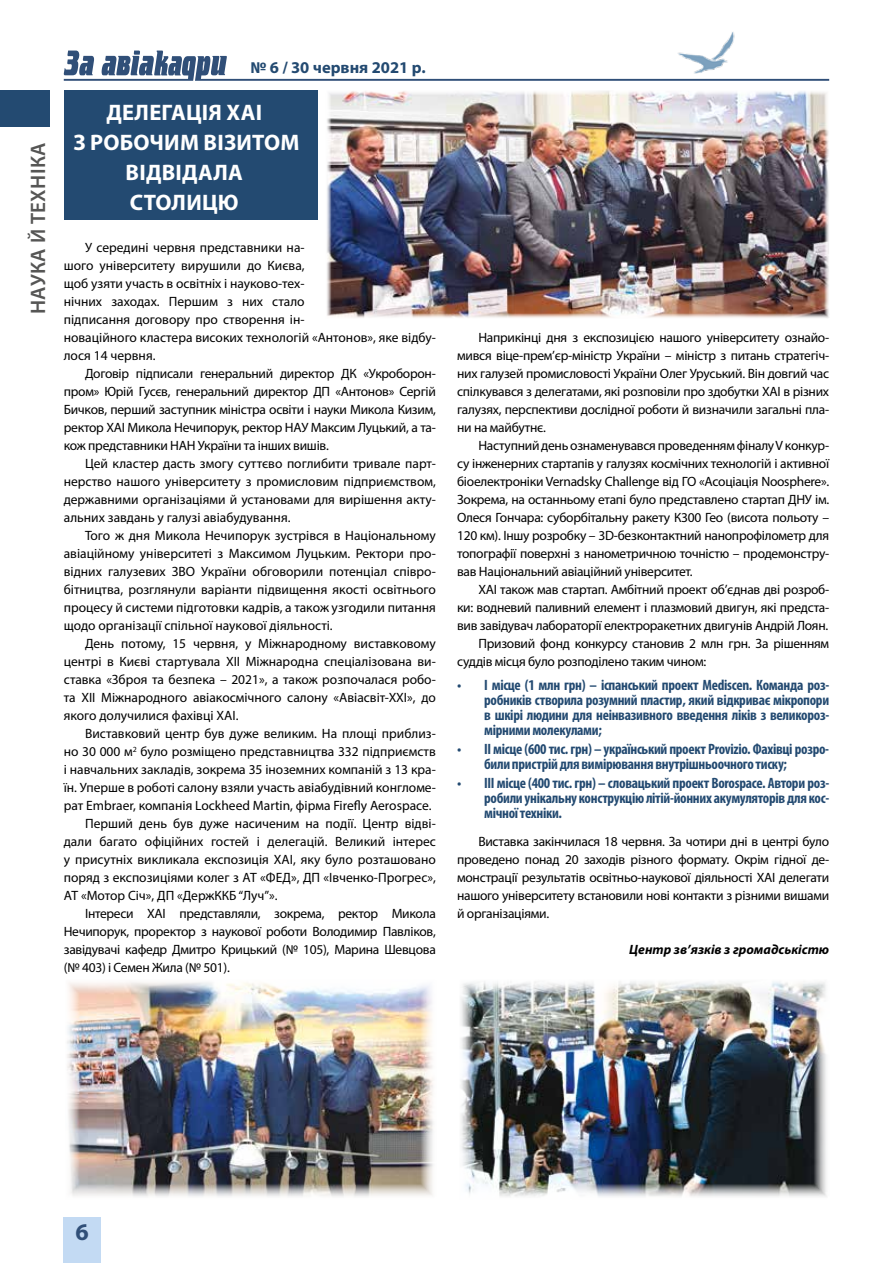
<style>
.page{position:relative;width:893px;height:1263px;background:#fff}
.page>*{position:absolute;margin:0;border:0;box-sizing:border-box;transform-origin:0 0}
.t1{font:700 24px "Myriad Pro";color:#304f78}
.t2{font:700 22.5px/30px "Myriad Pro";letter-spacing:.01em;color:#fff;text-align:center}
.t3{font:600 21px "Myriad Pro";letter-spacing:.02em;color:#565655}
.t4{font:700 16.5px "Myriad Pro";color:#234a71}
.t5{font:700 condensed 15px/15px "Myriad Pro";letter-spacing:-.02em;color:#234a71;text-align:justify}
.t6{font:13.5px/18px "Myriad Pro";letter-spacing:-.005em;color:#000;text-align:justify}
.t7{font:italic 700 13.5px "Myriad Pro";color:#000}
</style>
<div class="page">
<div style="left:63px;top:1217px;width:38px;height:46px;background:#c3daf3"></div>
<img style="left:327px;top:217px;width:502px;height:101px">
<div style="left:64px;top:90px;width:253px;height:130px;background:#234a71"></div>
<img style="left:64px;top:32px;width:765px;height:185px">
<img style="left:67px;top:982px;width:366px;height:215px">
<img style="left:461px;top:981px;width:366px;height:216px">
<div style="left:0;top:90px;width:49px;height:36px;background:#234a71"></div>
<h3 class="t3" style="left:25px;top:314px;width:173px;rotate:-90deg">НАУКА Й ТЕХНІКА</h3>
<p class="t4" style="left:251px;top:57px;width:177px">№ 6 / 30 червня 2021 р.</p>
<h2 class="t2" style="left:73px;top:97px;width:228px">ДЕЛЕГАЦІЯ ХАІ<br>З РОБОЧИМ ВІЗИТОМ<br>ВІДВІДАЛА<br>СТОЛИЦЮ</h2>
<p class="t6" style="left:64px;top:238px;width:374px;text-align:left;text-indent:21px">У середині червня представники на-<br>шого університету вирушили до Києва,<br>щоб узяти участь в освітніх і науково-тех-<br>нічних заходах. Першим з них стало<br>підписання договору про створення ін-<br>новаційного кластера високих технологій «Антонов», яке відбу&shy;лося 14 червня.</p>
<p class="t6" style="left:64px;top:364px;width:374px;text-indent:21px">Договір підписали генеральний директор ДК «Укроборон&shy;пром» Юрій Гусєв, генеральний директор ДП «Антонов» Сергій Бичков, перший заступник міністра освіти і науки Микола Кизим, ректор ХАІ Микола Нечипорук, ректор НАУ Максим Луцький, а та&shy;кож представники НАН України та інших вишів.</p>
<p class="t6" style="left:64px;top:454px;width:374px;text-indent:21px">Цей кластер дасть змогу суттєво поглибити тривале парт&shy;нерство нашого університету з промисловим підприємством, державними організаціями й установами для вирішення акту&shy;альних завдань у галузі авіабудування.</p>
<p class="t6" style="left:64px;top:526px;width:374px;text-indent:21px">Того ж дня Микола Нечипорук зустрівся в Національному авіаційному університеті з Максимом Луцьким. Ректори про&shy;відних галузевих ЗВО України обговорили потенціал співро&shy;бітництва, розглянули варіанти підвищення якості освітнього процесу й системи підготовки кадрів, а також узгодили питання щодо організації спільної наукової діяльності.</p>
<p class="t6" style="left:64px;top:634px;width:374px;text-indent:21px">День потому, 15 червня, у Міжнародному виставковому центрі в Києві стартувала XII Міжнародна спеціалізована ви&shy;ставка «Зброя та безпека – 2021», а також розпочалася робо&shy;та XII Міжнародного авіакосмічного салону «Авіасвіт-XXI», до якого долучилися фахівці ХАІ.</p>
<p class="t6" style="left:85px;top:724px;width:352px">Виставковий центр був дуже великим. На площі приблиз-</p>
<p class="t6" style="left:64px;top:742px;width:374px">но 30 000 м<sup>2</sup> було розміщено представництва 332 підприємств</p>
<p class="t6" style="left:64px;top:760px;width:374px">і навчальних закладів, зокрема 35 іноземних компаній з 13 кра-</p>
<p class="t6" style="left:64px;top:778px;width:374px">їн. Уперше в роботі салону взяли участь авіабудівний конгломе-</p>
<p class="t6" style="left:64px;top:796px;width:369px">рат Embraer, компанія Lockheed Martin, фірма Firefly Aerospace.</p>
<p class="t6" style="left:85px;top:814px;width:352px">Перший день був дуже насиченим на події. Центр відві-</p>
<p class="t6" style="left:64px;top:832px;width:374px">дали багато офіційних гостей і делегацій. Великий інтерес</p>
<p class="t6" style="left:64px;top:850px;width:374px">у присутніх викликала експозиція ХАІ, яку було розташовано</p>
<p class="t6" style="left:64px;top:868px;width:374px">поряд з експозиціями колег з АТ «ФЕД», ДП «Івченко-Прогрес»,</p>
<p class="t6" style="left:64px;top:886px;width:215px">АТ «Мотор Січ», ДП «ДержККБ “Луч”».</p>
<p class="t6" style="left:85px;top:904px;width:352px">Інтереси ХАІ представляли, зокрема, ректор Микола</p>
<p class="t6" style="left:64px;top:922px;width:374px">Нечипорук, проректор з наукової роботи Володимир Павліков,</p>
<p class="t6" style="left:64px;top:940px;width:374px">завідувачі кафедр Дмитро Крицький (№ 105), Марина Шевцова</p>
<p class="t6" style="left:64px;top:958px;width:168px">(№ 403) і Семен Жила (№ 501).</p>
<p class="t6" style="left:457px;top:328px;width:374px;text-indent:21px">Наприкінці дня з експозицією нашого університету ознайо&shy;мився віце-прем’єр-міністр України – міністр з питань стратегіч&shy;них галузей промисловості України Олег Уруський. Він довгий час спілкувався з делегатами, які розповіли про здобутки ХАІ в різних галузях, перспективи дослідної роботи й визначили загальні пла&shy;ни на майбутнє.</p>
<p class="t6" style="left:457px;top:436px;width:374px;text-indent:21px">Наступний день ознаменувався проведенням фіналу V конкур&shy;су інженерних стартапів у галузях космічних технологій і активної біоелектроніки Vernadsky Challenge від ГО «Асоціація Noosphere».<br>Зокрема, на останньому етапі було представлено стартап ДНУ ім.<br>Олеся Гончара: суборбітальну ракету К300 Гео (висота польоту – 120 км). Іншу розробку – 3D-безконтактний нанопрофілометр для топографії поверхні з нанометричною точністю – продемонстру&shy;вав Національний авіаційний університет.</p>
<p class="t6" style="left:478px;top:580px;width:352px">ХАІ також мав стартап. Амбітний проект об’єднав дві розроб-</p>
<p class="t6" style="left:457px;top:598px;width:374px">ки: водневий паливний елемент і плазмовий двигун, які предста-</p>
<p class="t6" style="left:457px;top:616px;width:373px">вив завідувач лабораторії електроракетних двигунів Андрій Лоян.</p>
<p class="t6" style="left:478px;top:634px;width:352px">Призовий фонд конкурсу становив 2 млн грн. За рішенням</p>
<p class="t6" style="left:457px;top:652px;width:251px">суддів місця було розподілено таким чином:</p>
<p class="t5" style="left:484px;top:677px;width:347px;text-indent:-27px">• I місце (1 млн грн) – іспанський проект Mediscen. Команда роз&shy;робників створила розумний пластир, який відкриває мікропори в шкірі людини для неінвазивного введення ліків з великороз&shy;мірними молекулами;</p>
<p class="t5" style="left:484px;top:741px;width:346px;text-indent:-27px">• II місце (600 тис. грн) – український проект Provizio. Фахівці розро&shy;били пристрій для вимірювання внутрішньоочного тиску;</p>
<p class="t5" style="left:484px;top:775px;width:347px;text-indent:-27px">• III місце (400 тис. грн) – словацький проект Borospace. Автори роз&shy;робили унікальну конструкцію літій-йонних акумуляторів для кос&shy;мічної техніки.</p>
<p class="t6" style="left:457px;top:832px;width:374px;text-indent:21px">Виставка закінчилася 18 червня. За чотири дні в центрі було проведено понад 20 заходів різного формату. Окрім гідної де&shy;монстрації результатів освітньо-наукової діяльності ХАІ делегати нашого університету встановили нові контакти з різними вишами й організаціями.</p>
<p class="t7" style="left:629px;top:941px;width:201px">Центр зв’язків з громадськістю</p>
<h1 class="t1" style="left:76px;top:1216px;width:15px">6</h1>
</div>
